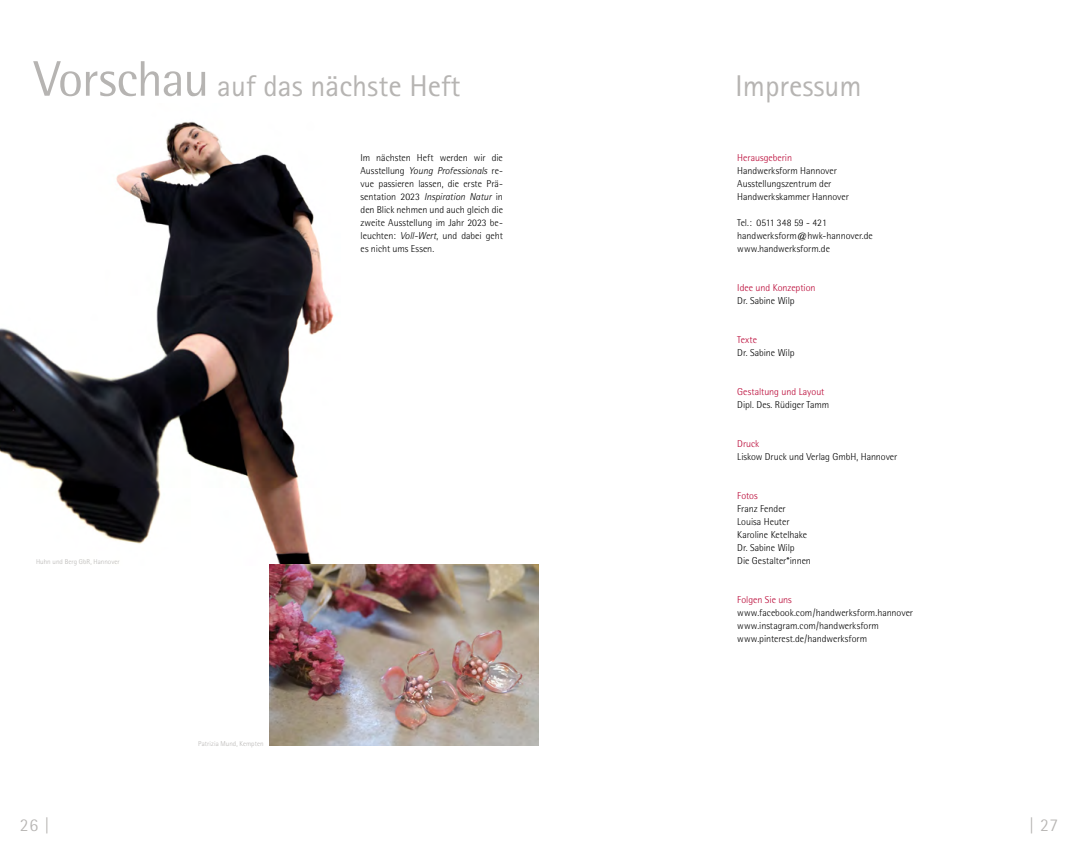
<style>
.page{position:relative;width:1078px;height:851px;background:#fff}
.page>*{position:absolute;margin:0;border:0;box-sizing:border-box;transform-origin:0 0}
.t1{font:30px "Rotis Sans Serif";color:#b6b4b2}
.t2{font:300 18px "Rotis Semi Sans";color:#b6b4b2}
.t3{font:300 10px/13px "Rotis Semi Sans";color:#000}
.t4{font:300 10px "Rotis Semi Sans";color:#b80031}
.t5{font:300 7px "Rotis Semi Sans";letter-spacing:.01em;color:#b6b4b2}
.s1{font-family:"Rotis Semi Sans";font-size:50px}
.s2{font-style:italic}
</style>
<div class="page">
<img style="left:0;top:121px;width:334px;height:443px">
<img style="left:269px;top:564px;width:270px;height:181px">
<h1 class="t1" style="left:34px;top:68px;width:428px"><span class="s1">Vorschau</span> auf das nächste Heft</h1>
<p class="t3" style="left:360px;top:151px;width:144px;text-align:justify">Im nächsten Heft werden wir die Ausstellung <span class="s2">Young Professionals</span> re&shy;vue passieren lassen, die erste Prä&shy;sentation 2023 <span class="s2">Inspiration Natur</span> in den Blick nehmen und auch gleich die zweite Ausstellung im Jahr 2023 be&shy;leuchten: <span class="s2">Voll-Wert</span>, und dabei geht es nicht ums Essen.</p>
<p class="t5" style="left:36px;top:557px;width:85px">Huhn und Berg GbR, Hannover</p>
<p class="t5" style="left:198px;top:739px;width:67px">Patrizia Mund, Kempten</p>
<h1 class="t1" style="left:735px;top:68px;width:128px">Impressum</h1>
<p class="t4" style="left:737px;top:151px;width:56px">Herausgeberin</p>
<p class="t3" style="left:737px;top:164px;width:113px">Handwerksform Hannover<br>Ausstellungszentrum der<br>Handwerkskammer Hannover</p>
<p class="t3" style="left:737px;top:216px;width:137px">Tel.: 0511 348 59 - 421 handwerksform@hwk-hannover.de www.handwerksform.de</p>
<p class="t4" style="left:737px;top:281px;width:80px">Idee und Konzeption</p>
<p class="t3" style="left:737px;top:294px;width:59px">Dr. Sabine Wilp</p>
<p class="t4" style="left:737px;top:333px;width:21px">Texte</p>
<p class="t3" style="left:737px;top:346px;width:59px">Dr. Sabine Wilp</p>
<p class="t4" style="left:737px;top:385px;width:89px">Gestaltung und Layout</p>
<p class="t3" style="left:737px;top:398px;width:93px">Dipl. Des. Rüdiger Tamm</p>
<p class="t4" style="left:737px;top:437px;width:24px">Druck</p>
<p class="t3" style="left:737px;top:450px;width:161px">Liskow Druck und Verlag GmbH, Hannover</p>
<p class="t4" style="left:737px;top:489px;width:22px">Fotos</p>
<p class="t3" style="left:737px;top:502px;width:75px">Franz Fender<br>Louisa Heuter<br>Karoline Ketelhake<br>Dr. Sabine Wilp<br>Die Gestalter*innen</p>
<p class="t4" style="left:737px;top:593px;width:56px">Folgen Sie uns</p>
<p class="t3" style="left:737px;top:606px;width:177px">www.facebook.com/handwerksform.hannover www.instagram.com/handwerksform www.pinterest.de/handwerksform</p>
<h2 class="t2" style="left:20px;top:814px;width:31px">26 |</h2>
<h2 class="t2" style="left:1029px;top:814px;width:30px">| 27</h2>
</div>
